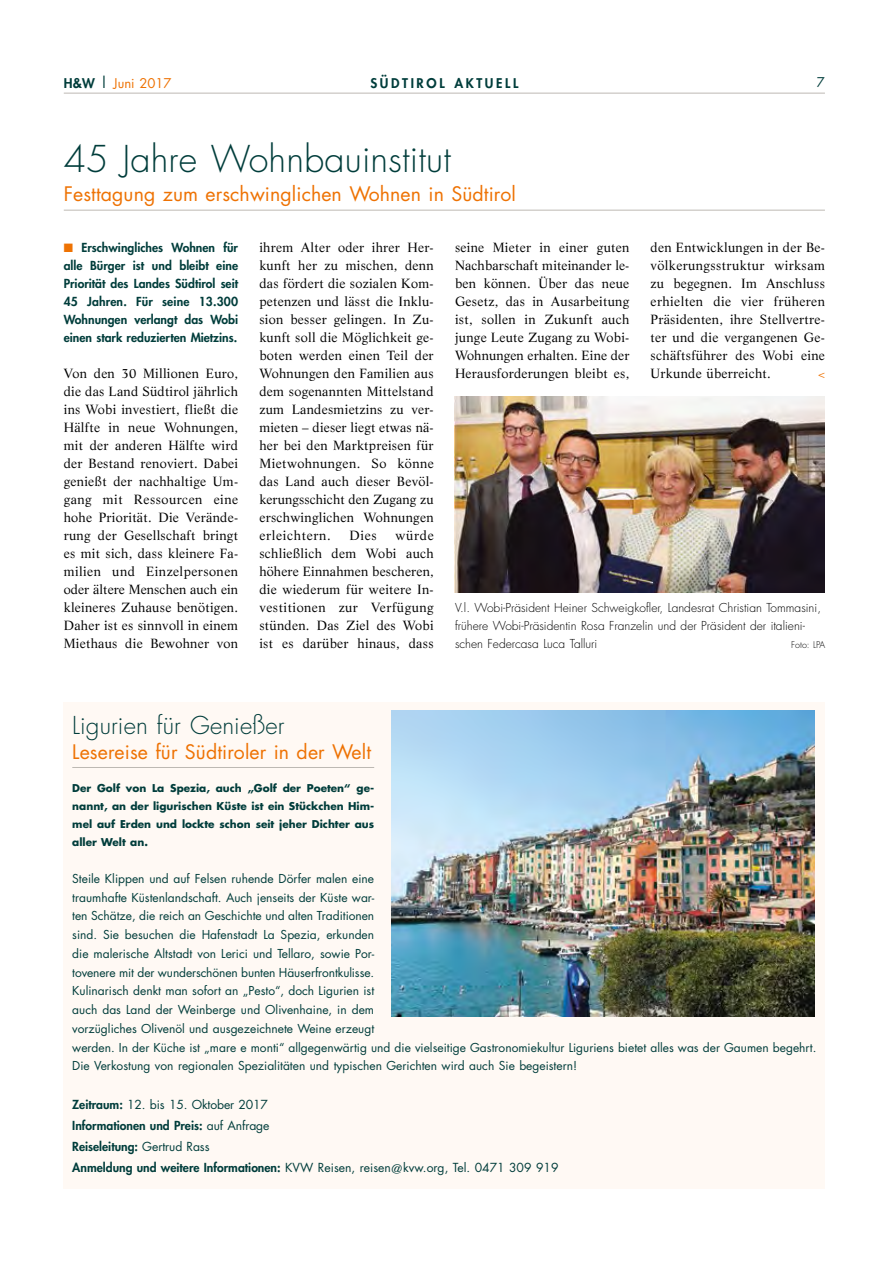
<style>
.page{position:relative;width:893px;height:1263px;background:#fff}
.page>*{position:absolute;margin:0;border:0;box-sizing:border-box;transform-origin:0 0}
.t1{font:300 36px "Futura";letter-spacing:.005em;color:#003d3b}
.t2{font:300 24px "Futura";letter-spacing:.005em;color:#003d3b}
.t3{font:19.5px "Futura";letter-spacing:.005em;color:#ee7203}
.t4{font:13.05px/18px "Life";letter-spacing:.02em;color:#000;text-align:justify}
.t5{font:800 13.05px "Futura";letter-spacing:.2em;color:#003d3b}
.t6{font:13.05px "Futura";color:#ee7203}
.t7{font:13.05px "Futura";color:#003d3b}
.t8{font:800 12.15px/18px "Futura";color:#003d3b;text-align:justify}
.t9{font:12.15px/21px "Futura";color:#003d3b}
.t10{font:12px/18.8px "Futura";color:#003d3b}
.t11{font:300 12px/18px "Futura";color:#000}
.t12{font:700 10.5px/18px "Futura";color:#003d3b;text-align:justify}
.t13{font:10.5px "Life";color:#ee7203;scale:1.1 1}
.t14{font:300 9px "Futura";color:#000}
.s1{font-weight:800;color:#003d3b}
.s2{font-size:15px;color:#003d3b}
.s3{color:#ee7203}
.s4{font-weight:800}
.s5{font-family:"Slimbach Std"}
</style>
<div class="page">
<div style="left:64px;top:702px;width:761px;height:486px;background:#fff9f4"></div>
<hr style="left:72px;top:767px;width:302px;height:1px;background:#bdb9b3">
<img style="left:391px;top:711px;width:423px;height:305px">
<hr style="left:64px;top:210px;width:761px;height:1px;background:#bdb9b3">
<img style="left:455px;top:396px;width:369px;height:197px">
<hr style="left:64px;top:93px;width:761px;height:1px;background:#bdb9b3">
<p class="t6" style="left:64px;top:74px;width:109px"><span class="s1">H&amp;W</span> <span class="s2">|</span> Juni 2017</p>
<p class="t5" style="left:370px;top:74px;width:149px">SÜDTIROL AKTUELL</p>
<p class="t7" style="left:817px;top:73px;width:10px">7</p>
<h1 class="t1" style="left:64px;top:135px;width:389px">45 Jahre Wohnbauinstitut</h1>
<h3 class="t3" style="left:64px;top:181px;width:454px">Festtagung zum erschwinglichen Wohnen in Südtirol</h3>
<p class="t8" style="left:64px;top:238px;width:176px"><span class="s3">■</span> Erschwingliches Wohnen für alle Bürger ist und bleibt eine Priorität des Landes Südtirol seit 45 Jahren. Für seine 13.300<br>Wohnungen verlangt das Wobi einen stark reduzierten Mietzins.</p>
<p class="t4" style="left:64px;top:364px;width:176px">Von den 30 Millionen Euro, die das Land Südtirol jährlich ins Wobi investiert, fließt die Hälfte in neue Wohnungen, mit der anderen Hälfte wird der Bestand renoviert. Dabei genießt der nachhaltige Um&shy;gang mit Ressourcen eine hohe Priorität. Die Verände&shy;rung der Gesellschaft bringt es mit sich, dass kleinere Fa&shy;milien und Einzelpersonen oder ältere Menschen auch ein kleineres Zuhause benötigen.<br>Daher ist es sinnvoll in einem Miethaus die Bewohner von</p>
<p class="t4" style="left:259px;top:238px;width:176px">ihrem Alter oder ihrer Her&shy;kunft her zu mischen, denn das fördert die sozialen Kom&shy;petenzen und lässt die Inklu&shy;sion besser gelingen. In Zu&shy;kunft soll die Möglichkeit ge&shy;boten werden einen Teil der Wohnungen den Familien aus dem sogenannten Mittelstand zum Landesmietzins zu ver&shy;mieten – dieser liegt etwas nä&shy;her bei den Marktpreisen für Mietwohnungen. So könne das Land auch dieser Bevöl&shy;kerungsschicht den Zugang zu erschwinglichen Wohnungen erleichtern.</p>
<p class="t4" style="left:651px;top:238px;width:176px">den Entwicklungen in der Be&shy;völkerungsstruktur wirksam zu begegnen. Im Anschluss erhielten die vier früheren Präsidenten, ihre Stellvertre&shy;ter und die vergangenen Ge&shy;schäftsführer des Wobi eine Urkunde überreicht.</p>
<p class="t4" style="left:455px;top:238px;width:176px">seine Mieter in einer guten Nachbarschaft miteinander le&shy;ben können. Über das neue Gesetz, das in Ausarbeitung ist, sollen in Zukunft auch junge Leute Zugang zu Wobi-Wohnungen erhalten. Eine der Herausforderungen bleibt es,</p>
<p class="t13" style="left:818px;top:368px;width:8px">&lt;</p>
<p class="t4" style="left:259px;top:526px;width:176px;text-indent:136px">würde schließlich dem Wobi auch höhere Einnahmen bescheren, die wiederum für weitere In&shy;vestitionen zur Verfügung stünden. Das Ziel des Wobi ist es darüber hinaus, dass</p>
<p class="t4" style="left:349px;top:526px;width:29px">Dies</p>
<p class="t11" style="left:455px;top:599px;width:368px">V.l. Wobi-Präsident Heiner Schweigkofler, Landesrat Christian Tommasini, frühere Wobi-Präsidentin Rosa Franzelin und der Präsident der italieni&shy;schen Federcasa Luca Talluri</p>
<p class="t14" style="left:791px;top:639px;width:36px">Foto: LPA</p>
<h2 class="t2" style="left:72px;top:709px;width:214px">Ligurien für Genießer</h2>
<h3 class="t3" style="left:72px;top:738px;width:300px">Lesereise für Südtiroler in der Welt</h3>
<p class="t12" style="left:72px;top:779px;width:303px">Der Golf von La Spezia, auch „Golf der Poeten“ ge&shy;nannt, an der ligurischen Küste ist ein Stückchen Him&shy;mel auf Erden und lockte schon seit jeher Dichter aus aller Welt an.</p>
<p class="t10" style="left:72px;top:869px;width:746px">Steile Klippen und auf Felsen ruhende Dörfer malen eine<br>traumhafte Küstenlandschaft. Auch jenseits der Küste war-<br>ten Schätze, die reich an Geschichte und alten Traditionen<br>sind. Sie besuchen die Hafenstadt La Spezia, erkunden<br>die malerische Altstadt von Lerici und Tellaro, sowie Por-<br>tovenere mit der wunderschönen bunten Häuserfrontkulisse.<br>Kulinarisch denkt man sofort an „Pesto“, doch Ligurien ist<br>auch das Land der Weinberge und Olivenhaine, in dem<br>vorzügliches Olivenöl und ausgezeichnete Weine erzeugt<br>werden. In der Küche ist „mare e monti“ allgegenwärtig und die vielseitige Gastronomiekultur Liguriens bietet alles was der Gaumen begehrt.<br>Die Verkostung von regionalen Spezialitäten und typischen Gerichten wird auch Sie begeistern!</p>
<p class="t9" style="left:72px;top:1094px;width:488px"><span class="s4">Zeitraum:</span> 12. bis 15. Oktober 2017<br><span class="s4">Informationen und Preis:</span> auf Anfrage<br><span class="s4">Reiseleitung:</span> Gertrud Rass<br><span class="s4">Anmeldung und weitere Informationen:</span> KVW Reisen, reisen<span class="s5">@</span>kvw.org, Tel. 0471 309 919</p>
</div>
